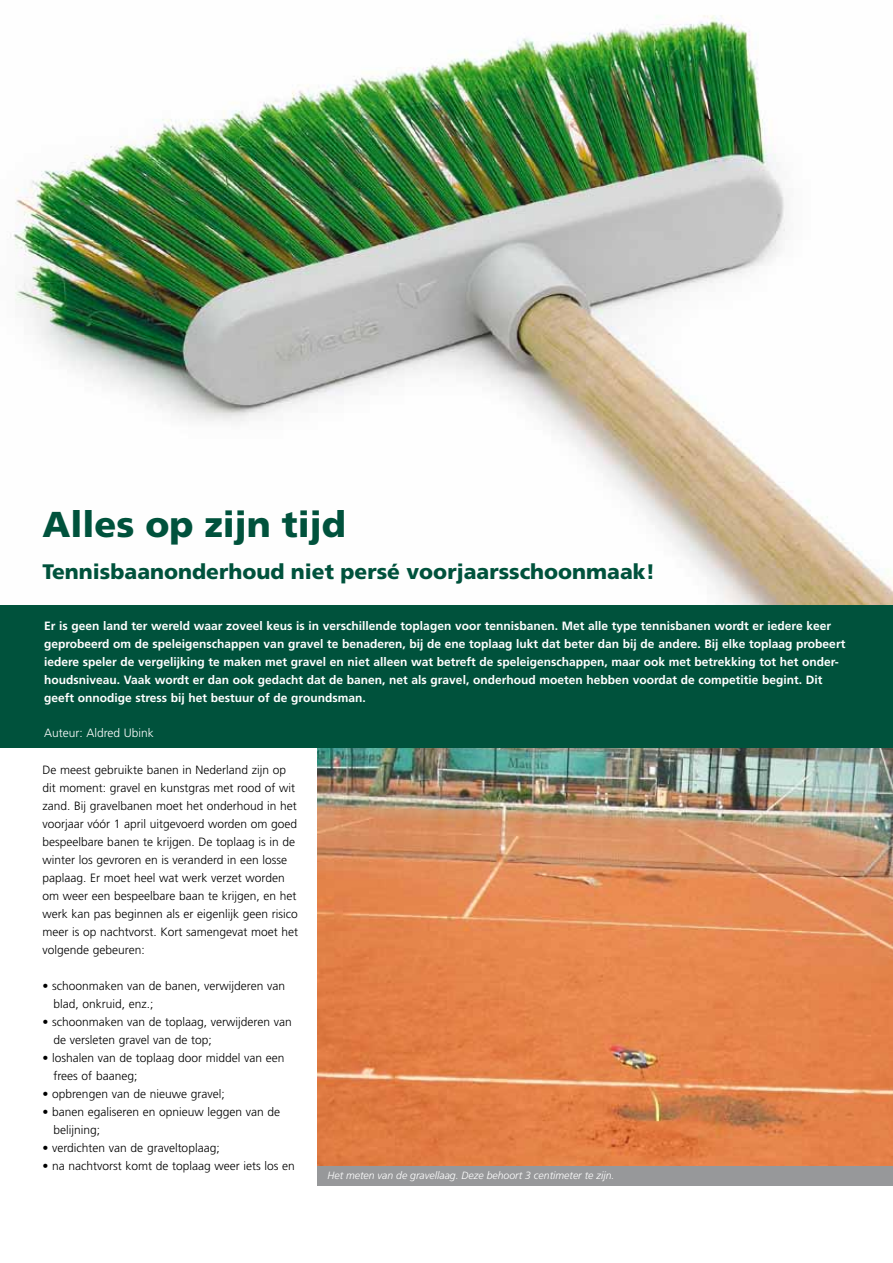
<style>
.page{position:relative;width:893px;height:1263px;background:#fff}
.page>*{position:absolute;margin:0;border:0;box-sizing:border-box;transform-origin:0 0}
.t1{font:900 36px "Frutiger";color:#00523c}
.t2{font:900 21px "Frutiger";color:#00523c}
.t3{font:300 12px/18px "Frutiger";color:#000}
.t4{font:700 12px/18px "Frutiger";color:#fff}
.t5{font:300 12px "Frutiger";color:#fff}
.t6{font:italic 300 10.5px "Frutiger";color:#fff}
</style>
<div class="page">
<img style="left:10px;top:15px;width:883px;height:590px">
<img style="left:318px;top:748px;width:575px;height:418px">
<div style="left:0;top:605px;width:893px;height:143px;background:#00523c"></div>
<div style="left:318px;top:1166px;width:575px;height:20px;background:#97989a"></div>
<h1 class="t1" style="left:43px;top:502px;width:305px">Alles op zijn tijd</h1>
<h2 class="t2" style="left:43px;top:559px;width:614px">Tennisbaanonderhoud niet persé voorjaarsschoonmaak!</h2>
<p class="t4" style="left:44px;top:617px;width:803px">Er is geen land ter wereld waar zoveel keus is in verschillende toplagen voor tennisbanen. Met alle type tennisbanen wordt er iedere keer geprobeerd om de speleigenschappen van gravel te benaderen, bij de ene toplaag lukt dat beter dan bij de andere. Bij elke toplaag probeert iedere speler de vergelijking te maken met gravel en niet alleen wat betreft de speleigenschappen, maar ook met betrekking tot het onder&shy;houdsniveau. Vaak wordt er dan ook gedacht dat de banen, net als gravel, onderhoud moeten hebben voordat de competitie begint. Dit geeft onnodige stress bij het bestuur of de groundsman.</p>
<p class="t5" style="left:44px;top:726px;width:111px">Auteur: Aldred Ubink</p>
<p class="t3" style="left:43px;top:761px;width:257px">De meest gebruikte banen in Nederland zijn op dit moment: gravel en kunstgras met rood of wit zand. Bij gravelbanen moet het onderhoud in het voorjaar vóór 1 april uitgevoerd worden om goed bespeelbare banen te krijgen. De toplaag is in de winter los gevroren en is veranderd in een losse paplaag. Er moet heel wat werk verzet worden om weer een bespeelbare baan te krijgen, en het werk kan pas beginnen als er eigenlijk geen risico meer is op nachtvorst. Kort samengevat moet het volgende gebeuren:</p>
<p class="t3" style="left:54px;top:977px;width:233px;text-indent:-11px">• schoonmaken van de banen, verwijderen van blad, onkruid, enz.;</p>
<p class="t3" style="left:54px;top:1013px;width:240px;text-indent:-11px">• schoonmaken van de toplaag, verwijderen van de versleten gravel van de top;</p>
<p class="t3" style="left:54px;top:1049px;width:233px;text-indent:-11px">• loshalen van de toplaag door middel van een frees of baaneg;</p>
<p class="t3" style="left:43px;top:1085px;width:184px">• opbrengen van de nieuwe gravel;</p>
<p class="t3" style="left:54px;top:1103px;width:228px;text-indent:-11px">• banen egaliseren en opnieuw leggen van de belijning;</p>
<p class="t3" style="left:43px;top:1139px;width:179px">• verdichten van de graveltoplaag;</p>
<p class="t3" style="left:43px;top:1157px;width:254px">• na nachtvorst komt de toplaag weer iets los en</p>
<p class="t6" style="left:327px;top:1169px;width:289px">Het meten van de gravellaag. Deze behoort 3 centimeter te zijn.</p>
</div>
